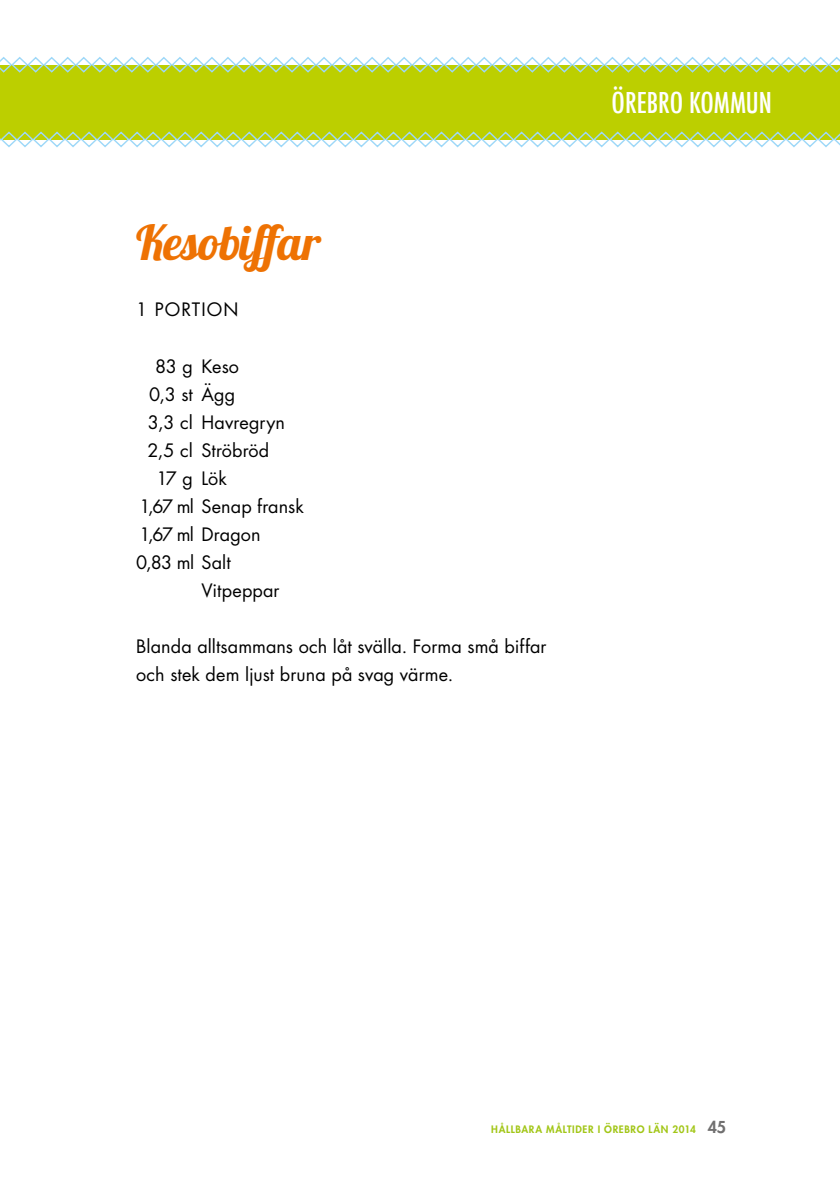
<style>
.page{position:relative;width:840px;height:1191px;background:#fff}
.page>*{position:absolute;margin:0;border:0;box-sizing:border-box;transform-origin:0 0}
.t1{font:48px "Lobster 1.4";color:#ee7203}
.t2{font:500 condensed 28px "Futura";letter-spacing:-.005em;color:#fff}
.t3{font:18px/28px "Futura";letter-spacing:.005em;color:#000}
.t4{font:800 10px "Futura";letter-spacing:.065em;color:#a2c617}
.s1{font-size:16px;color:#706f6f}
</style>
<div class="page">
<div style="left:0;top:65px;width:839px;height:74px;background:#bccf00"></div>
<svg style="left:0;top:131px;width:839px;height:17px"></svg>
<svg style="left:0;top:57px;width:839px;height:16px"></svg>
<h1 class="t1" style="left:136px;top:212px;width:186px">Kesobiffar</h1>
<p class="t3" style="left:136px;top:296px;width:98px">1 portion</p>
<p class="t3" style="left:155px;top:352px;width:85px">83 g Keso</p>
<p class="t3" style="left:149px;top:380px;width:87px">0,3 st Ägg</p>
<p class="t3" style="left:148px;top:408px;width:138px">3,3 cl Havregryn</p>
<p class="t3" style="left:147px;top:436px;width:123px">2,5 cl Ströbröd</p>
<p class="t3" style="left:156px;top:464px;width:72px">17 g Lök</p>
<p class="t3" style="left:139px;top:492px;width:166px">1,67 ml Senap fransk</p>
<p class="t3" style="left:139px;top:520px;width:122px">1,67 ml Dragon</p>
<p class="t3" style="left:136px;top:548px;width:96px">0,83 ml Salt</p>
<p class="t3" style="left:201px;top:576px;width:80px">Vitpeppar</p>
<p class="t3" style="left:136px;top:632px;width:411px">Blanda alltsammans och låt svälla. Forma små biffar och stek dem ljust bruna på svag värme.</p>
<h2 class="t2" style="left:611px;top:85px;width:92px">ÖREBRO KOMMUN</h2>
<p class="t4" style="left:491px;top:1123px;width:236px">HÅLLBARA MÅLTIDER I ÖREBRO LÄN 2014 <span class="s1">45</span></p>
</div>
